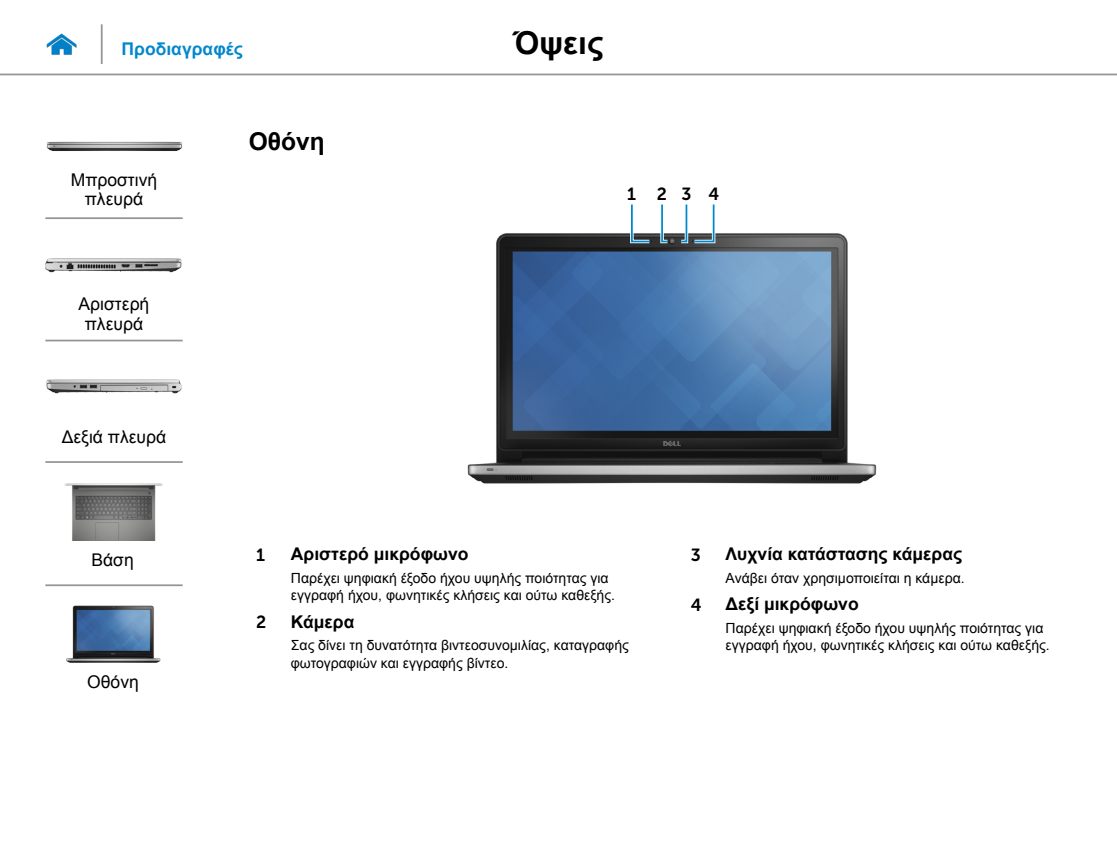
<style>
.page{position:relative;width:1117px;height:844px;background:#fff}
.page>*{position:absolute;margin:0;border:0;box-sizing:border-box;transform-origin:0 0}
.t1{font:700 31.5px "Arial";color:#000}
.Head2{font:700 24.5px "Arial";color:#000}
.Callout_Head{font:700 17.5px "Arial";color:#000}
.t2{font:17.5px/19.2px "Arial";color:#000;text-align:center}
.t3{font:700 17.5px "Arial";color:#0087cc}
.Callout-L{font:17.5px "Museo Sans For Dell 700";color:#000}
.Callout_description{font:14px/17.5px "Arial";color:#000}
</style>
<div class="page">
<hr style="left:0;top:74px;width:1116px;height:1px;background:#939598">
<img style="left:46px;top:33px;width:31px;height:22px">
<img style="left:467px;top:233px;width:410px;height:251px">
<svg style="left:677px;top:204px;width:40px;height:41px"></svg>
<svg style="left:658px;top:204px;width:12px;height:41px"></svg>
<svg style="left:628px;top:204px;width:24px;height:41px"></svg>
<hr style="left:101px;top:24px;width:2px;height:40px;background:#939598">
<img style="left:46px;top:141px;width:136px;height:10px">
<img style="left:45px;top:258px;width:137px;height:15px">
<img style="left:46px;top:379px;width:136px;height:15px">
<img style="left:64px;top:483px;width:99px;height:57px">
<img style="left:66px;top:605px;width:95px;height:57px">
<hr style="left:45px;top:217px;width:138px;height:2px;background:#939598">
<hr style="left:45px;top:339px;width:138px;height:2px;background:#939598">
<hr style="left:45px;top:461px;width:138px;height:2px;background:#939598">
<hr style="left:45px;top:584px;width:138px;height:2px;background:#939598">
<p class="t3" style="left:122px;top:37px;width:123px">Προδιαγραφές</p>
<h1 class="t1" style="left:513px;top:22px;width:91px">Όψεις</h1>
<p class="t2" style="left:71px;top:170px;width:88px">Μπροστινή πλευρά</p>
<p class="t2" style="left:79px;top:294px;width:72px">Αριστερή πλευρά</p>
<p class="t2" style="left:62px;top:427px;width:106px">Δεξιά πλευρά</p>
<p class="t2" style="left:91px;top:550px;width:44px">Βάση</p>
<p class="t2" style="left:87px;top:672px;width:53px">Οθόνη</p>
<p class="Head2" style="left:249px;top:125px;width:77px">Οθόνη</p>
<p class="Callout-L" style="left:627px;top:184px;width:10px">1</p>
<p class="Callout-L" style="left:656px;top:184px;width:12px">2</p>
<p class="Callout-L" style="left:681px;top:184px;width:12px">3</p>
<p class="Callout-L" style="left:708px;top:184px;width:12px">4</p>
<p class="Callout-L" style="left:256px;top:544px;width:10px">1</p>
<p class="Callout_Head" style="left:291px;top:542px;width:179px">Αριστερό μικρόφωνο</p>
<p class="Callout_description" style="left:291px;top:569px;width:325px">Παρέχει ψηφιακή έξοδο ήχου υψηλής ποιότητας για εγγραφή ήχου, φωνητικές κλήσεις και ούτω καθεξής.</p>
<p class="Callout-L" style="left:256px;top:612px;width:12px">2</p>
<p class="Callout_Head" style="left:291px;top:610px;width:65px">Κάμερα</p>
<p class="Callout_description" style="left:291px;top:636px;width:339px">Σας δίνει τη δυνατότητα βιντεοσυνομιλίας, καταγραφής φωτογραφιών και εγγραφής βίντεο.</p>
<p class="Callout-L" style="left:690px;top:544px;width:12px">3</p>
<p class="Callout_Head" style="left:725px;top:542px;width:238px">Λυχνία κατάστασης κάμερας</p>
<p class="Callout_description" style="left:725px;top:569px;width:240px">Ανάβει όταν χρησιμοποιείται η κάμερα.</p>
<p class="Callout-L" style="left:690px;top:595px;width:12px">4</p>
<p class="Callout_Head" style="left:725px;top:592px;width:135px">Δεξί μικρόφωνο</p>
<p class="Callout_description" style="left:725px;top:619px;width:325px">Παρέχει ψηφιακή έξοδο ήχου υψηλής ποιότητας για εγγραφή ήχου, φωνητικές κλήσεις και ούτω καθεξής.</p>
</div>
